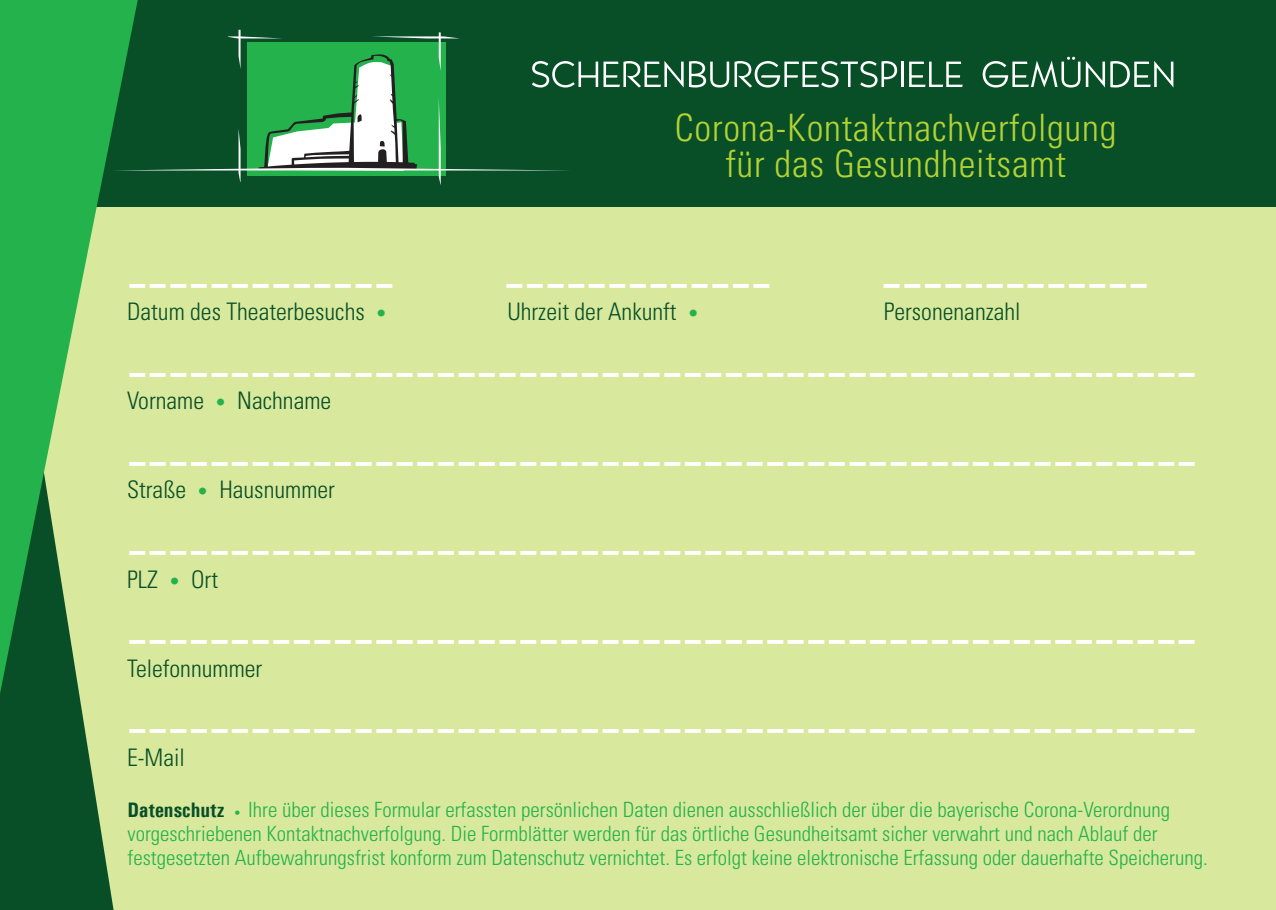
<style>
.page{position:relative;width:1276px;height:910px;background:#fff}
.page>*{position:absolute;margin:0;border:0;box-sizing:border-box;transform-origin:0 0}
.t1{font:300 condensed 37.8px/36px "Univers LT Std";letter-spacing:.02em;color:#b3d234;text-align:center}
.t2{font:700 31.5px "Input Sans";color:#fff;scale:.8 1}
.t3{font:300 condensed 24.3px "Univers LT Std";color:#084f28}
.t4{font:300 condensed 21px/24px "Univers LT Std";color:#23b24b}
.s1{font-size:19.2px;color:#23b24b}
.s2{font-family:"Univers";font-weight:700;color:#084f28}
.s3{font-size:12px}
</style>
<div class="page">
<div style="left:0;top:207px;width:1276px;height:703px;background:#d8e89c"></div>
<div style="left:0;top:0;width:1276px;height:207px;background:#084f28"></div>
<svg style="left:138px;top:30px;width:545px;height:155px"></svg>
<svg style="left:689px;top:61px;width:208px;height:27px"></svg>
<hr style="left:901px;top:62px;width:3px;height:25px;background:#fff">
<svg style="left:909px;top:62px;width:53px;height:25px"></svg>
<svg style="left:982px;top:57px;width:191px;height:31px"></svg>
<svg style="left:0;top:694px;width:114px;height:216px;background:#236337"></svg>
<svg style="left:0;top:0;width:138px;height:694px;fill:#23b24b"></svg>
<h1 class="t1" style="left:675px;top:109px;width:443px">Corona-Kontaktnachverfolgung für das Gesundheitsamt</h1>
<h2 class="t2" style="left:127px;top:241px;width:336px">_____________</h2>
<h2 class="t2" style="left:504px;top:241px;width:336px">_____________</h2>
<h2 class="t2" style="left:881px;top:241px;width:336px">_____________</h2>
<p class="t3" style="left:127px;top:297px;width:262px">Datum des Theaterbesuchs <span class="s1">•</span></p>
<p class="t3" style="left:507px;top:297px;width:193px">Uhrzeit der Ankunft <span class="s1">•</span></p>
<p class="t3" style="left:883px;top:297px;width:138px">Personenanzahl</p>
<h2 class="t2" style="left:127px;top:331px;width:1339px">____________________________________________________</h2>
<p class="t3" style="left:127px;top:386px;width:206px">Vorname <span class="s1">•</span> Nachname</p>
<h2 class="t2" style="left:127px;top:420px;width:1339px">____________________________________________________</h2>
<p class="t3" style="left:127px;top:475px;width:209px">Straße <span class="s1">•</span> Hausnummer</p>
<h2 class="t2" style="left:127px;top:509px;width:1339px">____________________________________________________</h2>
<p class="t3" style="left:127px;top:564px;width:92px">PLZ <span class="s1">•</span> Ort</p>
<h2 class="t2" style="left:127px;top:598px;width:1339px">____________________________________________________</h2>
<p class="t3" style="left:127px;top:654px;width:137px">Telefonnummer</p>
<h2 class="t2" style="left:127px;top:687px;width:1339px">____________________________________________________</h2>
<p class="t3" style="left:127px;top:743px;width:59px">E-Mail</p>
<p class="t4" style="left:128px;top:798px;width:1081px"><span class="s2">Datenschutz</span> <span class="s3">•</span> Ihre über dieses Formular erfassten persönlichen Daten dienen ausschließlich der über die bayerische Corona-Verordnung vorgeschriebenen Kontaktnachverfolgung. Die Formblätter werden für das örtliche Gesundheitsamt sicher verwahrt und nach Ablauf der festgesetzten Aufbewahrungsfrist konform zum Datenschutz vernichtet. Es erfolgt keine elektronische Erfassung oder dauerhafte Speicherung.</p>
</div>
